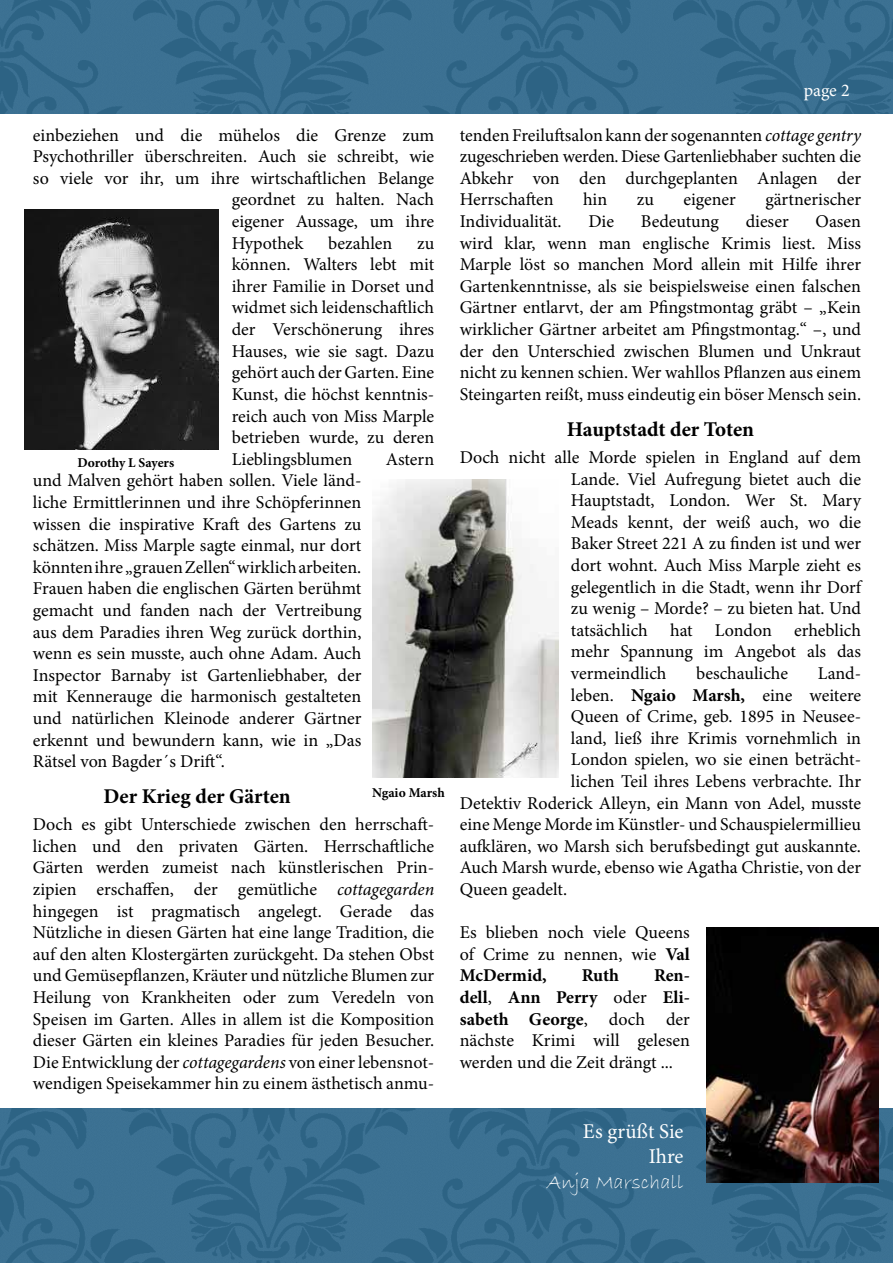
<style>
.page{position:relative;width:893px;height:1263px;background:#fff}
.page>*{position:absolute;margin:0;border:0;box-sizing:border-box;transform-origin:0 0}
.t1{font:700 21px "Minion Pro";letter-spacing:-.005em;color:#000}
.t2{font:21px/25.2px "Minion Pro";color:#fff;text-align:right}
.t3{font:21px "Bradley Hand ITC";color:#fff}
.t4{font:18px/21.6px "Minion Pro";color:#000;text-align:justify}
.t5{font:18px "Minion Pro";color:#fff}
.t6{font:700 18px "Minion Pro";color:#000}
.t7{font:700 13.5px "Minion Pro";letter-spacing:-.005em;color:#000}
.s1{font-style:italic}
.s2{font-weight:700}
</style>
<div class="page">
<img style="left:372px;top:479px;width:186px;height:298px">
<div style="left:0;top:1109px;width:893px;height:154px;background:linear-gradient(to right,#386d8f,#366b8c)"></div>
<div style="left:0;top:0;width:893px;height:114px;background:linear-gradient(to right,#386d8e,#376c8d)"></div>
<img style="left:707px;top:927px;width:171px;height:255px">
<img style="left:24px;top:209px;width:195px;height:241px">
<p class="t4" style="left:33px;top:124px;width:403px">einbeziehen und die mühelos die Grenze zum</p>
<p class="t4" style="left:33px;top:146px;width:403px">Psychothriller überschreiten. Auch sie schreibt, wie</p>
<p class="t4" style="left:33px;top:167px;width:403px">so viele vor ihr, um ihre wirtschaftlichen Belange</p>
<p class="t4" style="left:232px;top:189px;width:204px">geordnet zu halten. Nach</p>
<p class="t4" style="left:232px;top:211px;width:204px">eigener Aussage, um ihre</p>
<p class="t4" style="left:232px;top:232px;width:73px">Hypothek</p>
<p class="t4" style="left:328px;top:232px;width:66px">bezahlen</p>
<p class="t4" style="left:232px;top:232px;width:204px;text-indent:185px">zu können. Walters lebt mit ihrer Familie in Dorset und widmet sich leidenschaftlich der Verschönerung ihres Hauses, wie sie sagt. Dazu gehört auch der Garten. Eine Kunst, die höchst kenntnis&shy;reich auch von Miss Marple betrieben wurde, zu deren Lieblingsblumen</p>
<p class="t4" style="left:386px;top:448px;width:50px">Astern</p>
<p class="t7" style="left:78px;top:453px;width:98px">Dorothy L Sayers</p>
<p class="t4" style="left:33px;top:470px;width:330px">und Malven gehört haben sollen. Viele länd&shy;liche Ermittlerinnen und ihre Schöpferinnen wissen die inspirative Kraft des Gartens zu schätzen. Miss Marple sagte einmal, nur dort könnten ihre „grauen Zellen“ wirklich arbeiten.<br>Frauen haben die englischen Gärten berühmt gemacht und fanden nach der Vertreibung aus dem Paradies ihren Weg zurück dorthin, wenn es sein musste, auch ohne Adam. Auch Inspector Barnaby ist Gartenliebhaber, der mit Kennerauge die harmonisch gestalteten und natürlichen Kleinode anderer Gärtner erkennt und bewundern kann, wie in „Das Rätsel von Bagder´s Drift“.</p>
<p class="t1" style="left:104px;top:782px;width:189px">Der Krieg der Gärten</p>
<p class="t4" style="left:33px;top:814px;width:403px">Doch es gibt Unterschiede zwischen den herrschaft&shy;lichen und den privaten Gärten. Herrschaftliche Gärten werden zumeist nach künstlerischen Prin&shy;zipien erschaffen, der gemütliche <span class="s1">cottagegarden </span>hingegen ist pragmatisch angelegt. Gerade das Nützliche in diesen Gärten hat eine lange Tradition, die auf den alten Klostergärten zurückgeht. Da stehen Obst und Gemüsepflanzen, Kräuter und nützliche Blumen zur Heilung von Krankheiten oder zum Veredeln von Speisen im Garten. Alles in allem ist die Komposition dieser Gärten ein kleines Paradies für jeden Besucher.<br>Die Entwicklung der <span class="s1">cottagegardens</span> von einer lebensnot&shy;wendigen Speisekammer hin zu einem ästhetisch anmu-</p>
<p class="t7" style="left:372px;top:783px;width:74px">Ngaio Marsh</p>
<p class="t5" style="left:804px;top:78px;width:47px">page 2</p>
<p class="t4" style="left:460px;top:124px;width:403px">tenden Freiluftsalon kann der sogenannten <span class="s1">cottage gentry </span>zugeschrieben werden. Diese Gartenliebhaber suchten die Abkehr von den durchgeplanten Anlagen der Herrschaften</p>
<p class="t4" style="left:583px;top:189px;width:26px">hin</p>
<p class="t4" style="left:637px;top:189px;width:19px">zu</p>
<p class="t4" style="left:683px;top:189px;width:54px">eigener</p>
<p class="t4" style="left:765px;top:189px;width:97px">gärtnerischer</p>
<p class="t4" style="left:460px;top:211px;width:103px">Individualität.</p>
<p class="t4" style="left:588px;top:211px;width:27px">Die</p>
<p class="t4" style="left:641px;top:211px;width:80px">Bedeutung</p>
<p class="t4" style="left:746px;top:211px;width:45px">dieser</p>
<p class="t4" style="left:460px;top:211px;width:403px;text-indent:356px">Oasen wird klar, wenn man englische Krimis liest. Miss Marple löst so manchen Mord allein mit Hilfe ihrer Gartenkenntnisse, als sie beispielsweise einen falschen Gärtner entlarvt, der am Pfingstmontag gräbt – „Kein wirklicher Gärtner arbeitet am Pfingstmontag.“ –, und der den Unterschied zwischen Blumen und Unkraut nicht zu kennen schien. Wer wahllos Pflanzen aus einem Steingarten reißt, muss eindeutig ein böser Mensch sein.</p>
<p class="t1" style="left:567px;top:414px;width:189px">Hauptstadt der Toten</p>
<p class="t4" style="left:571px;top:446px;width:292px;text-indent:-111px">Doch nicht alle Morde spielen in England auf dem Lande. Viel Aufregung bietet auch die Hauptstadt, London. Wer St. Mary Meads kennt, der weiß auch, wo die Baker Street 221 A zu finden ist und wer dort wohnt. Auch Miss Marple zieht es gelegentlich in die Stadt, wenn ihr Dorf zu wenig – Morde? – zu bieten hat. Und tatsächlich hat London erheblich mehr Spannung im Angebot als das vermeindlich</p>
<p class="t4" style="left:696px;top:662px;width:94px">beschauliche</p>
<p class="t4" style="left:818px;top:662px;width:45px">Land-</p>
<p class="t4" style="left:571px;top:684px;width:292px">leben. <span class="s2">Ngaio Marsh,</span> eine weitere</p>
<p class="t4" style="left:571px;top:706px;width:292px">Queen of Crime, geb. 1895 in Neusee-</p>
<p class="t4" style="left:571px;top:727px;width:292px">land, ließ ihre Krimis vornehmlich in</p>
<p class="t4" style="left:571px;top:749px;width:292px">London spielen, wo sie einen beträcht-</p>
<p class="t4" style="left:571px;top:770px;width:292px">lichen Teil ihres Lebens verbrachte. Ihr</p>
<p class="t4" style="left:460px;top:792px;width:403px">Detektiv Roderick Alleyn, ein Mann von Adel, musste</p>
<p class="t4" style="left:460px;top:814px;width:403px">eine Menge Morde im Künstler- und Schauspielermillieu</p>
<p class="t4" style="left:460px;top:835px;width:403px">aufklären, wo Marsh sich berufsbedingt gut auskannte.</p>
<p class="t4" style="left:460px;top:857px;width:403px">Auch Marsh wurde, ebenso wie Agatha Christie, von der</p>
<p class="t4" style="left:460px;top:878px;width:109px">Queen geadelt.</p>
<p class="t4" style="left:460px;top:922px;width:232px">Es blieben noch viele Queens of Crime zu nennen, wie <span class="s2">Val McDermid,</span></p>
<p class="t6" style="left:582px;top:963px;width:39px">Ruth</p>
<p class="t4" style="left:460px;top:965px;width:232px;text-indent:194px"><span class="s2">Ren&shy;dell</span>, <span class="s2">Ann Perry</span> oder <span class="s2">Eli&shy;sabeth George</span>, doch der nächste Krimi will gelesen werden und die Zeit drängt ...</p>
<p class="t2" style="left:583px;top:1119px;width:102px">Es grüßt Sie<br>Ihre</p>
<p class="t3" style="left:547px;top:1169px;width:138px">Anja Marschall</p>
</div>
